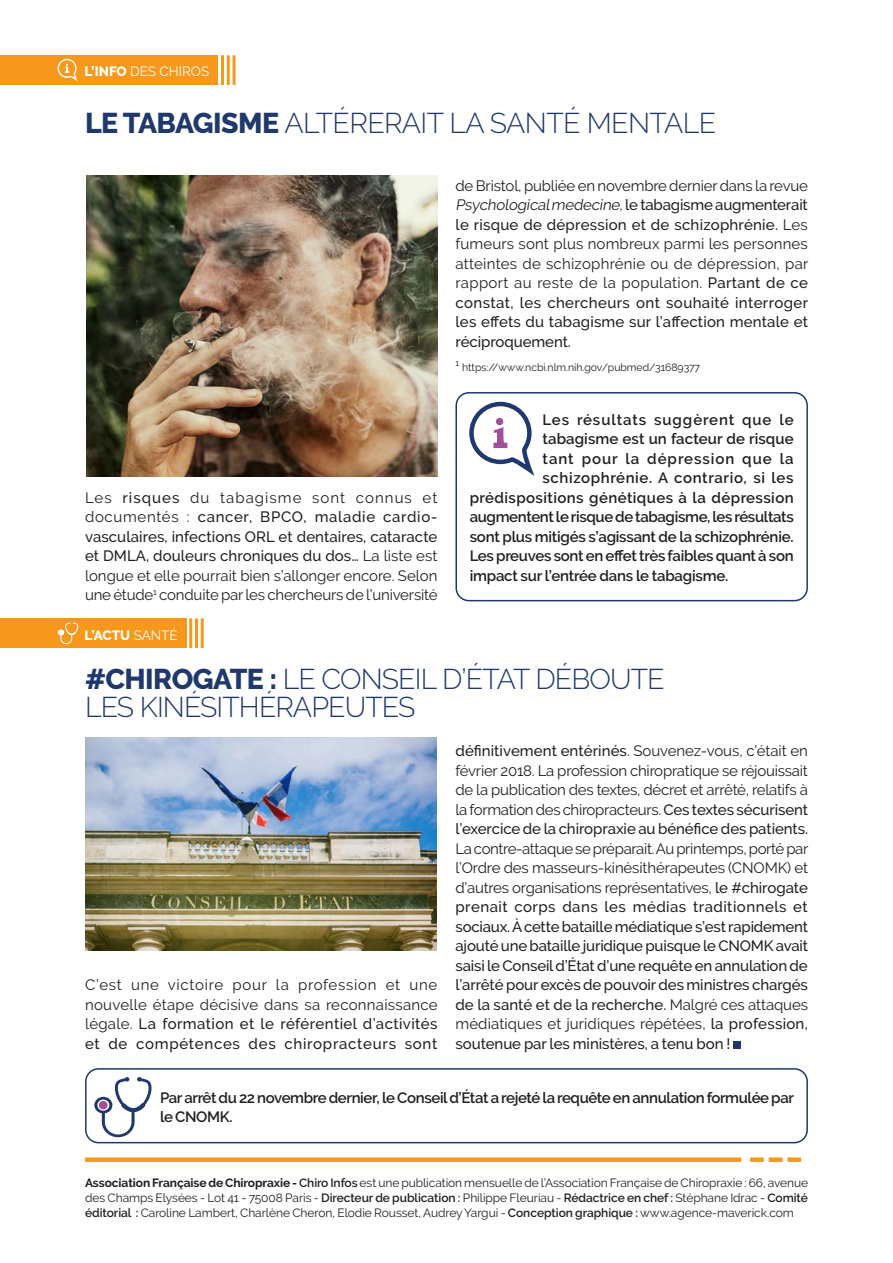
<style>
.page{position:relative;width:893px;height:1263px;background:#fff}
.page>*{position:absolute;margin:0;border:0;box-sizing:border-box;transform-origin:0 0}
.Titre{font:300 28.5px/28.5px "Raleway";letter-spacing:-.03em;color:#1f386e}
.Texte_courant{font:500 15px/19.5px "Raleway";letter-spacing:-.005em;color:#231f20;text-align:justify}
.Texte_courant-2{font:15px/19.5px "Raleway";color:#231f20;text-align:justify}
.Texte_courant-3{font:600 15px/18.8px "Raleway";letter-spacing:-.015em;color:#231f20}
.Texte_courant-4{font:600 15px "Raleway";letter-spacing:.025em;color:#231f20}
.Texte_courant-5{font:600 15px "Raleway";letter-spacing:.04em;color:#231f20}
.Texte_courant-6{font:600 15px "Raleway";letter-spacing:.005em;color:#231f20}
.Texte_courant-7{font:600 15px "Raleway";letter-spacing:.06em;color:#231f20}
.Texte_courant-8{font:600 15px "Raleway";letter-spacing:.065em;color:#231f20}
.t1{font:13.5px "Raleway";color:#fff}
.t2{font:800 13.5px "Raleway";color:#fff}
.Texte_ours{font:12px/15px "Raleway";letter-spacing:-.005em;color:#231f20;text-align:justify}
.Texte_courant-9{font:10.5px "Raleway";letter-spacing:-.005em;color:#231f20}
.Texte_courant-10{font:8.7px "Raleway";color:#231f20}
.s1{font-weight:800}
.s2{font-weight:500}
.s3{font-weight:400}
.s4{font-weight:400;font-style:italic}
.s5{font-weight:700}
.s6{font-weight:600}
</style>
<div class="page">
<div style="left:0;top:55px;width:218px;height:30px;background:#f7981d"></div>
<div style="left:0;top:618px;width:186px;height:30px;background:#f7981d"></div>
<hr style="left:189px;top:618px;width:3px;height:30px;background:#f7981d">
<hr style="left:195px;top:618px;width:3px;height:30px;background:#f7981d">
<hr style="left:201px;top:618px;width:3px;height:30px;background:#f7981d">
<hr style="left:221px;top:55px;width:3px;height:30px;background:#f7981d">
<hr style="left:227px;top:55px;width:3px;height:30px;background:#f7981d">
<hr style="left:233px;top:55px;width:3px;height:30px;background:#f7981d">
<svg style="left:57px;top:58px;width:20px;height:23px"></svg>
<svg style="left:58px;top:622px;width:20px;height:22px"></svg>
<div style="left:455px;top:392px;width:353px;height:209px;border:2px solid #1f386e;border-radius:13px"></div>
<div style="left:85px;top:1068px;width:723px;height:75px;border:2px solid #1f386e;border-radius:13px"></div>
<div style="left:85px;top:1157px;width:656px;height:5px;background:#f7981d"></div>
<div style="left:750px;top:1157px;width:14px;height:5px;background:#f7981d"></div>
<div style="left:769px;top:1157px;width:13px;height:5px;background:#f7981d"></div>
<div style="left:787px;top:1157px;width:14px;height:5px;background:#f7981d"></div>
<div style="left:733px;top:1041px;width:8px;height:8px;background:#1f386e"></div>
<svg style="left:469px;top:401px;width:65px;height:73px"></svg>
<svg style="left:94px;top:1077px;width:57px;height:60px"></svg>
<svg style="left:97px;top:1099px;width:12px;height:12px"></svg>
<div style="left:99px;top:1101px;width:9px;height:8px;background:#a44d9d;border-radius:50%"></div>
<img style="left:86px;top:175px;width:351px;height:301px">
<img style="left:85px;top:737px;width:351px;height:214px">
<p class="t1" style="left:84px;top:64px;width:126px"><span class="s1">L’INFO</span> DES CHIROS</p>
<p class="Titre" style="left:85px;top:109px;width:633px"><span class="s1">LE TABAGISME</span> ALTÉRERAIT LA SANTÉ MENTALE</p>
<p class="Texte_courant-2" style="left:85px;top:487px;width:354px">Les <span class="s2">risques</span> du tabagisme sont connus et documentés : <span class="s2">cancer, BPCO, maladie cardio&shy;vasculaires, infections ORL et dentaires, cataracte et DMLA, douleurs chroniques du dos…</span> La liste est longue et elle pourrait bien s’allonger encore. Selon une étude<sup>1</sup> conduite par les chercheurs de l’université</p>
<p class="t2" style="left:85px;top:627px;width:95px">L’ACTU <span class="s3">SANTÉ</span></p>
<p class="Texte_courant" style="left:455px;top:175px;width:354px"><span class="s3">de Bristol, publiée en novembre dernier dans la revue </span><span class="s4">Psychologicalmedecine</span><span class="s3">,</span> le tabagisme augmenterait le risque de dépression et de schizophrénie. <span class="s3">Les fumeurs sont plus nombreux parmi les personnes atteintes de schizophrénie ou de dépression, par rapport au reste de la population.</span> Partant de ce constat, les chercheurs ont souhaité interroger les effets du tabagisme sur l’affection mentale et réciproquement.</p>
<p class="Texte_courant-10" style="left:455px;top:357px;width:5px">1</p>
<p class="Texte_courant-9" style="left:462px;top:361px;width:240px">https://www.ncbi.nlm.nih.gov/pubmed/31689377</p>
<p class="Texte_courant-7" style="left:542px;top:411px;width:253px">Les résultats suggèrent que le</p>
<p class="Texte_courant-6" style="left:542px;top:430px;width:253px">tabagisme est un facteur de risque</p>
<p class="Texte_courant-8" style="left:542px;top:450px;width:253px">tant pour la dépression que la</p>
<p class="Texte_courant-5" style="left:542px;top:469px;width:253px">schizophrénie. A contrario, si les</p>
<p class="Texte_courant-4" style="left:470px;top:489px;width:325px">prédispositions génétiques à la dépression</p>
<p class="Texte_courant-3" style="left:470px;top:507px;width:326px">augmentent le risque de tabagisme, les résultats</p>
<p class="Texte_courant-3" style="left:470px;top:527px;width:325px">sont plus mitigés s’agissant de la schizophrénie.</p>
<p class="Texte_courant-3" style="left:470px;top:546px;width:325px">Les preuves sont en effet très faibles quant à son</p>
<p class="Texte_courant-3" style="left:470px;top:566px;width:260px">impact sur l’entrée dans le tabagisme.</p>
<p class="Titre" style="left:85px;top:664px;width:581px"><span class="s1">#CHIROGATE :</span> LE CONSEIL D’ÉTAT DÉBOUTE<br>LES KINÉSITHÉRAPEUTES</p>
<p class="Texte_courant-2" style="left:85px;top:975px;width:354px">C’est une victoire pour la profession et une nouvelle étape décisive dans sa reconnaissance légale. <span class="s2">La formation et le référentiel d’activités et de compétences des chiropracteurs sont</span></p>
<p class="Texte_courant" style="left:455px;top:741px;width:354px">définitivement entérinés<span class="s3">. Souvenez-vous, c’était en février 2018. La profession chiropratique se réjouissait de la publication des textes, décret et arrêté, relatifs à la formation des chiropracteurs.</span> Ces textes sécurisent l’exercice de la chiropraxie au bénéfice des patients.<br><span class="s3">La contre-attaque se préparait. Au printemps, porté par l’Ordre des masseurs-kinésithérapeutes (CNOMK) et d’autres organisations représentatives,</span> le #chirogate prenait corps dans les médias traditionnels et sociaux. À cette bataille médiatique s’est rapidement ajouté une bataille juridique puisque le CNOMK avait saisi le Conseil d’État d’une requête en annulation de l’arrêté pour excès de pouvoir des ministres chargés de la santé et de la recherche. <span class="s3">Malgré ces attaques médiatiques et juridiques répétées,</span> la profession, soutenue par les ministères, a tenu bon !</p>
<p class="Texte_courant-3" style="left:160px;top:1089px;width:635px">Par arrêt du 22 novembre dernier, le Conseil d’État a rejeté la requête en annulation formulée par le CNOMK.</p>
<p class="Texte_ours" style="left:85px;top:1175px;width:725px"><span class="s5">Association Française de Chiropraxie -</span> <span class="s6">Chiro Infos</span> est une publication mensuelle de l’Association Française de Chiropraxie : 66, avenue des Champs Elysées - Lot 41 - 75008 Paris - <span class="s6">Directeur de publication :</span> Philippe Fleuriau - <span class="s6">Rédactrice en chef :</span> Stéphane Idrac - <span class="s6">Comité éditorial :</span> Caroline Lambert, Charlène Cheron, Elodie Rousset, Audrey Yargui - <span class="s6">Conception graphique :</span> www.agence-maverick.com</p>
</div>
